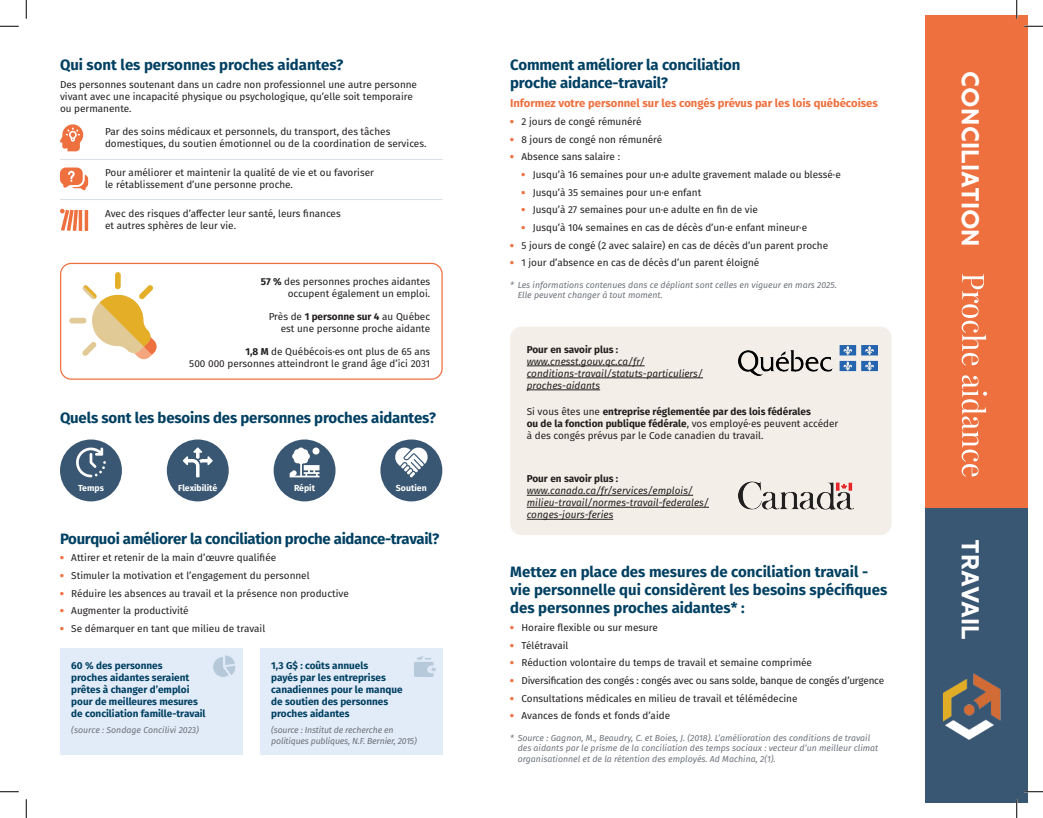
<style>
.page{position:relative;width:1043px;height:818px;background:#fff}
.page>*{position:absolute;margin:0;border:0;box-sizing:border-box;transform-origin:0 0}
.t1{font:800 27.5px "Metrisch";letter-spacing:.005em;color:#fff}
.t2{font:700 25.75px "Metrisch";letter-spacing:.005em;color:#fff}
.t3{font:700 15px/18px "Fira Sans";letter-spacing:-.01em;color:#004062}
.t4{font:700 11.25px "Fira Sans";color:#ee703f}
.t5{font:10px/12px "Fira Sans";color:#231f20}
.t6{font:700 10px/12px "Fira Sans";color:#004062}
.t7{font:italic 10px/12px "Fira Sans";color:#231f20}
.t8{font:10px "Fira Sans";letter-spacing:-.02em;color:#231f20}
.t9{font:700 10px "Fira Sans";color:#231f20}
.t10{font:italic 8.75px/10.5px "Fira Sans";color:#6d737a}
.t11{font:italic 8.75px/10.5px "Fira Sans";letter-spacing:-.02em;color:#6d737a}
.t12{font:700 8.75px "Fira Sans";color:#fff}
.s1{font-weight:700}
.s2{font-weight:900;color:#ee703f}
</style>
<div class="page">
<div style="left:925px;top:15px;width:103px;height:493px;background:#ee703f"></div>
<div style="left:925px;top:508px;width:103px;height:294px;background:#395672"></div>
<img style="left:943px;top:673px;width:58px;height:67px">
<svg style="left:961px;top:274px;width:25px;height:91px"></svg>
<svg style="left:961px;top:375px;width:26px;height:101px"></svg>
<div style="left:60px;top:439px;width:62px;height:62px;background:#395672;border-radius:50%"></div>
<svg style="left:76px;top:447px;width:30px;height:30px"></svg>
<div style="left:167px;top:439px;width:62px;height:62px;background:#395672;border-radius:50%"></div>
<svg style="left:183px;top:447px;width:30px;height:30px"></svg>
<div style="left:274px;top:439px;width:61px;height:62px;background:#395672;border-radius:50%"></div>
<svg style="left:289px;top:447px;width:30px;height:30px"></svg>
<div style="left:312px;top:447px;width:7px;height:7px;background:#fff;border-radius:50%"></div>
<div style="left:380px;top:439px;width:62px;height:62px;background:#395672;border-radius:50%"></div>
<svg style="left:395px;top:447px;width:33px;height:30px"></svg>
<div style="left:60px;top:263px;width:382px;height:116px;border:1px solid #ee703f;border-radius:11px"></div>
<div style="left:69px;top:318px;width:17px;height:5px;background:#e1ca96;border-radius:3px"></div>
<div style="left:115px;top:272px;width:6px;height:17px;background:#e4ae27;border-radius:3px"></div>
<svg style="left:82px;top:285px;width:75px;height:75px"></svg>
<div style="left:60px;top:648px;width:182px;height:107px;background:#e2ebf8"></div>
<svg style="left:213px;top:655px;width:23px;height:22px"></svg>
<div style="left:260px;top:648px;width:182px;height:107px;background:#e2ebf8"></div>
<svg style="left:414px;top:656px;width:22px;height:21px"></svg>
<svg style="left:60px;top:209px;width:28px;height:22px"></svg>
<svg style="left:60px;top:167px;width:28px;height:23px"></svg>
<svg style="left:60px;top:124px;width:23px;height:27px"></svg>
<hr style="left:60px;top:159px;width:382px;height:1px;background:#d8dee7">
<hr style="left:60px;top:199px;width:382px;height:1px;background:#d8dee7">
<div style="left:510px;top:326px;width:381px;height:209px;background:#f3efe8;border-radius:11px"></div>
<hr style="left:527px;top:365px;width:117px;height:1px;background:#231f20">
<hr style="left:527px;top:377px;width:176px;height:1px;background:#231f20">
<hr style="left:527px;top:389px;width:73px;height:1px;background:#231f20">
<img style="left:738px;top:345px;width:139px;height:30px">
<img style="left:738px;top:481px;width:115px;height:29px">
<hr style="left:527px;top:495px;width:166px;height:1px;background:#231f20">
<hr style="left:527px;top:507px;width:182px;height:1px;background:#231f20">
<hr style="left:527px;top:519px;width:86px;height:1px;background:#231f20">
<svg style="left:0;top:25px;width:19px;height:2px"></svg>
<svg style="left:1024px;top:25px;width:18px;height:2px"></svg>
<svg style="left:0;top:791px;width:19px;height:1px"></svg>
<svg style="left:1024px;top:791px;width:18px;height:1px"></svg>
<svg style="left:25px;top:0;width:2px;height:19px"></svg>
<svg style="left:25px;top:799px;width:2px;height:19px"></svg>
<svg style="left:1016px;top:0;width:1px;height:19px"></svg>
<svg style="left:1015px;top:799px;width:2px;height:19px"></svg>
<h3 class="t3" style="left:60px;top:55px;width:285px">Qui sont les personnes proches aidantes?</h3>
<p class="t5" style="left:60px;top:78px;width:358px">Des personnes soutenant dans un cadre non professionnel une autre personne vivant avec une incapacité physique ou psychologique, qu’elle soit temporaire ou permanente.</p>
<p class="t5" style="left:105px;top:125px;width:323px">Par des soins médicaux et personnels, du transport, des tâches domestiques, du soutien émotionnel ou de la coordination de services.</p>
<p class="t5" style="left:105px;top:166px;width:270px">Pour améliorer et maintenir la qualité de vie et ou favoriser le rétablissement d’une personne proche.</p>
<p class="t5" style="left:105px;top:207px;width:237px">Avec des risques d’affecter leur santé, leurs finances et autres sphères de leur vie.</p>
<p class="t5" style="left:261px;top:275px;width:171px;text-align:right"><span class="s1">57 %</span> des personnes proches aidantes occupent également un emploi.</p>
<p class="t5" style="left:269px;top:310px;width:163px;text-align:right">Près de <span class="s1">1 personne sur 4</span> au Québec est une personne proche aidante</p>
<p class="t5" style="left:189px;top:345px;width:242px;text-align:right"><span class="s1">1,8 M</span> de Québécois·es ont plus de 65 ans<br>500 000 personnes atteindront le grand âge d’ici 2031</p>
<h3 class="t3" style="left:60px;top:407px;width:377px">Quels sont les besoins des personnes proches aidantes?</h3>
<p class="t12" style="left:78px;top:481px;width:27px">Temps</p>
<p class="t12" style="left:178px;top:481px;width:41px">Flexibilité</p>
<p class="t12" style="left:294px;top:481px;width:23px">Répit</p>
<p class="t12" style="left:396px;top:481px;width:32px">Soutien</p>
<h3 class="t3" style="left:60px;top:528px;width:381px">Pourquoi améliorer la conciliation proche aidance-travail?</h3>
<p class="t5" style="left:60px;top:551px;width:218px"><span class="s2">•</span> Attirer et retenir de la main d’œuvre qualifiée</p>
<p class="t5" style="left:60px;top:569px;width:251px"><span class="s2">•</span> Stimuler la motivation et l’engagement du personnel</p>
<p class="t5" style="left:60px;top:586px;width:290px"><span class="s2">•</span> Réduire les absences au travail et la présence non productive</p>
<p class="t5" style="left:60px;top:604px;width:130px"><span class="s2">•</span> Augmenter la productivité</p>
<p class="t5" style="left:60px;top:622px;width:207px"><span class="s2">•</span> Se démarquer en tant que milieu de travail</p>
<p class="t6" style="left:71px;top:659px;width:136px">60 % des personnes<br>proches aidantes seraient prêtes à changer d’emploi pour de meilleures mesures de conciliation famille-travail</p>
<p class="t10" style="left:71px;top:724px;width:129px">(source : Sondage Concilivi 2023)</p>
<p class="t6" style="left:271px;top:659px;width:133px">1,3 G$ : coûts annuels<br>payés par les entreprises canadiennes pour le manque de soutien des personnes proches aidantes</p>
<p class="t11" style="left:271px;top:724px;width:147px">(source : Institut de recherche en politiques publiques, N.F. Bernier, 2015)</p>
<h3 class="t3" style="left:510px;top:55px;width:232px">Comment améliorer la conciliation proche aidance-travail?</h3>
<p class="t4" style="left:510px;top:94px;width:369px">Informez votre personnel sur les congés prévus par les lois québécoises</p>
<p class="t5" style="left:510px;top:115px;width:133px"><span class="s2">•</span> 2 jours de congé rémunéré</p>
<p class="t5" style="left:510px;top:133px;width:153px"><span class="s2">•</span> 8 jours de congé non rémunéré</p>
<p class="t5" style="left:510px;top:151px;width:111px"><span class="s2">•</span> Absence sans salaire :</p>
<p class="t5" style="left:521px;top:168px;width:321px"><span class="s2">•</span> Jusqu’à 16 semaines pour un·e adulte gravement malade ou blessé·e</p>
<p class="t5" style="left:521px;top:186px;width:181px"><span class="s2">•</span> Jusqu’à 35 semaines pour un·e enfant</p>
<p class="t5" style="left:521px;top:203px;width:238px"><span class="s2">•</span> Jusqu’à 27 semaines pour un·e adulte en fin de vie</p>
<p class="t5" style="left:521px;top:221px;width:287px"><span class="s2">•</span> Jusqu’à 104 semaines en cas de décès d’un·e enfant mineur·e</p>
<p class="t5" style="left:510px;top:239px;width:319px"><span class="s2">•</span> 5 jours de congé (2 avec salaire) en cas de décès d’un parent proche</p>
<p class="t5" style="left:510px;top:256px;width:251px"><span class="s2">•</span> 1 jour d’absence en cas de décès d’un parent éloigné</p>
<p class="t10" style="left:517px;top:279px;width:321px;text-indent:-7px">* Les informations contenues dans ce dépliant sont celles en vigueur en mars 2025.<br>Elle peuvent changer à tout moment.</p>
<p class="t9" style="left:527px;top:341px;width:93px">Pour en savoir plus :</p>
<p class="t7" style="left:527px;top:355px;width:178px">www.cnesst.gouv.qc.ca/fr/ conditions-travail/statuts-particuliers/ proches-aidants</p>
<p class="t5" style="left:527px;top:405px;width:313px">Si vous êtes une <span class="s1">entreprise réglementée par des lois fédérales<br>ou de la fonction publique fédérale</span>, vos employé·es peuvent accéder à des congés prévus par le Code canadien du travail.</p>
<p class="t9" style="left:527px;top:470px;width:93px">Pour en savoir plus :</p>
<p class="t7" style="left:527px;top:484px;width:184px">www.canada.ca/fr/services/emplois/ milieu-travail/normes-travail-federales/ conges-jours-feries</p>
<h3 class="t3" style="left:510px;top:562px;width:378px">Mettez en place des mesures de conciliation travail - vie personnelle qui considèrent les besoins spécifiques des personnes proches aidantes* :</h3>
<p class="t5" style="left:510px;top:621px;width:149px"><span class="s2">•</span> Horaire flexible ou sur mesure</p>
<p class="t5" style="left:510px;top:638px;width:60px"><span class="s2">•</span> Télétravail</p>
<p class="t5" style="left:510px;top:656px;width:303px"><span class="s2">•</span> Réduction volontaire du temps de travail et semaine comprimée</p>
<p class="t8" style="left:510px;top:672px;width:375px"><span class="s2">•</span> Diversification des congés : congés avec ou sans solde, banque de congés d’urgence</p>
<p class="t5" style="left:510px;top:691px;width:289px"><span class="s2">•</span> Consultations médicales en milieu de travail et télémédecine</p>
<p class="t5" style="left:510px;top:709px;width:161px"><span class="s2">•</span> Avances de fonds et fonds d’aide</p>
<p class="t10" style="left:517px;top:732px;width:362px;text-indent:-7px">* Source : Gagnon, M., Beaudry, C. et Boies, J. (2018). L’amélioration des conditions de travail des aidants par le prisme de la conciliation des temps sociaux : vecteur d’un meilleur climat organisationnel et de la rétention des employés. Ad Machina, 2(1).</p>
<h1 class="t1" style="left:996px;top:51px;width:188px;rotate:90deg">CONCILIATION</h1>
<h2 class="t2" style="left:985px;top:71px;width:177px;rotate:90deg">CONCILIATION</h2>
<h2 class="t2" style="left:985px;top:538px;width:103px;rotate:90deg">TRAVAIL</h2>
</div>
